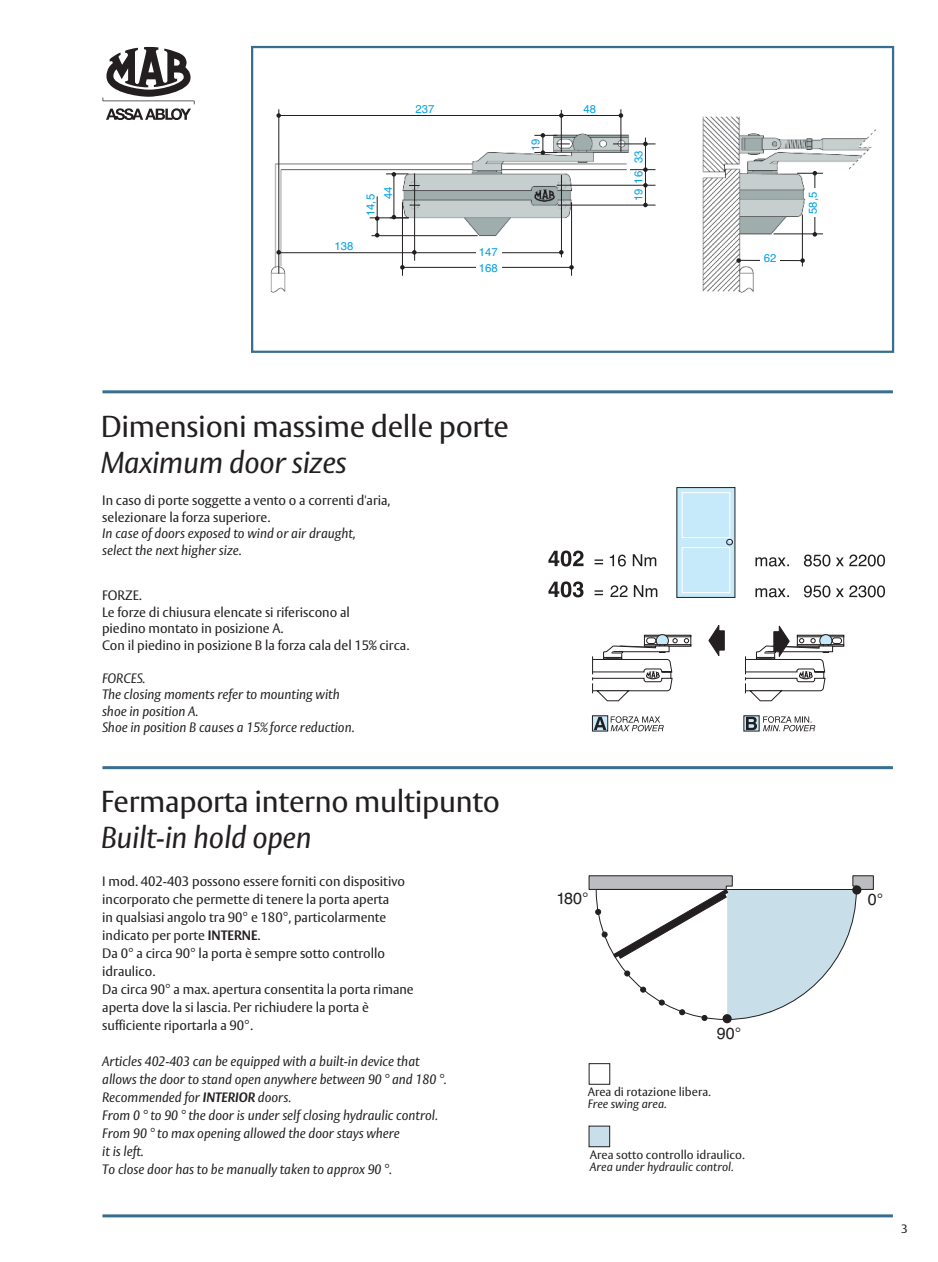
<style>
.page{position:relative;width:938px;height:1262px;background:#fff}
.page>*{position:absolute;margin:0;border:0;box-sizing:border-box;transform-origin:0 0}
.t1{font:30px "Vesta";letter-spacing:-.01em;color:#231f20}
.t2{font:italic 30px "Vesta";letter-spacing:-.01em;color:#231f20}
.t3{font:16.2px "Helvetica";color:#231f20}
.t4{font:13.5px/18px "Vesta";color:#231f20}
.t5{font:italic 13.5px/18px "Vesta";color:#231f20}
.t6{font:12px "Vesta";color:#231f20}
.t7{font:italic 12px "Vesta";color:#231f20}
.t8{font:11.4px "Helvetica";color:#00a1e4}
.s1{font-weight:700}
</style>
<div class="page">
<img style="left:270px;top:103px;width:624px;height:215px">
<hr style="left:612px;top:144px;width:43px;height:1px;background:#231f20">
<hr style="left:620px;top:109px;width:1px;height:43px;background:#231f20">
<hr style="left:560px;top:110px;width:1px;height:42px;background:#231f20">
<hr style="left:402px;top:202px;width:1px;height:74px;background:#231f20">
<hr style="left:571px;top:202px;width:1px;height:74px;background:#231f20">
<hr style="left:801px;top:214px;width:1px;height:52px;background:#231f20">
<hr style="left:738px;top:260px;width:64px;height:1px;background:#231f20">
<div style="left:760px;top:253px;width:19px;height:16px;background:#fff"></div>
<hr style="left:561px;top:175px;width:1px;height:82px;background:#231f20">
<hr style="left:280px;top:252px;width:281px;height:1px;background:#231f20">
<hr style="left:414px;top:173px;width:1px;height:88px;background:#231f20">
<hr style="left:557px;top:205px;width:98px;height:1px;background:#231f20">
<hr style="left:645px;top:138px;width:1px;height:69px;background:#231f20">
<hr style="left:556px;top:185px;width:99px;height:1px;background:#231f20">
<hr style="left:280px;top:115px;width:340px;height:1px;background:#231f20">
<hr style="left:278px;top:109px;width:1px;height:165px;background:#231f20">
<hr style="left:369px;top:217px;width:39px;height:1px;background:#231f20">
<hr style="left:393px;top:174px;width:1px;height:43px;background:#231f20">
<svg style="left:618px;top:113px;width:5px;height:5px"></svg>
<svg style="left:558px;top:113px;width:5px;height:5px"></svg>
<svg style="left:276px;top:113px;width:5px;height:5px"></svg>
<svg style="left:534px;top:133px;width:35px;height:22px"></svg>
<svg style="left:629px;top:167px;width:26px;height:5px"></svg>
<hr style="left:814px;top:174px;width:1px;height:60px;background:#231f20">
<hr style="left:773px;top:234px;width:49px;height:1px;background:#231f20">
<div style="left:807px;top:188px;width:16px;height:29px;background:#fff"></div>
<svg style="left:736px;top:258px;width:4px;height:5px"></svg>
<svg style="left:800px;top:258px;width:4px;height:5px"></svg>
<svg style="left:812px;top:232px;width:4px;height:5px"></svg>
<svg style="left:796px;top:171px;width:26px;height:4px"></svg>
<svg style="left:558px;top:250px;width:5px;height:5px"></svg>
<svg style="left:412px;top:250px;width:4px;height:5px"></svg>
<hr style="left:402px;top:267px;width:169px;height:1px;background:#231f20">
<svg style="left:569px;top:265px;width:4px;height:5px"></svg>
<svg style="left:400px;top:265px;width:4px;height:5px"></svg>
<svg style="left:386px;top:172px;width:22px;height:5px"></svg>
<svg style="left:389px;top:215px;width:19px;height:4px"></svg>
<svg style="left:276px;top:250px;width:5px;height:5px"></svg>
<div style="left:475px;top:263px;width:26px;height:16px;background:#fff"></div>
<div style="left:475px;top:247px;width:26px;height:17px;background:#fff"></div>
<hr style="left:371px;top:235px;width:106px;height:1px;background:#231f20">
<hr style="left:377px;top:196px;width:1px;height:39px;background:#231f20">
<svg style="left:375px;top:216px;width:4px;height:5px"></svg>
<hr style="left:102px;top:1214px;width:790px;height:3px;background:#386e8f">
<svg style="left:102px;top:47px;width:92px;height:73px"></svg>
<div style="left:251px;top:46px;width:642px;height:307px;border:2px solid #386e8f"></div>
<hr style="left:102px;top:390px;width:790px;height:3px;background:#386e8f">
<hr style="left:102px;top:766px;width:790px;height:3px;background:#386e8f">
<svg style="left:708px;top:625px;width:16px;height:31px"></svg>
<div style="left:797px;top:635px;width:46px;height:11px;background:#a1a0a0"></div>
<div style="left:796px;top:635px;width:47px;height:11px;border:1px solid #231f20"></div>
<div style="left:796px;top:635px;width:47px;height:2px;border:1px solid #231f20"></div>
<div style="left:796px;top:644px;width:47px;height:2px;border:1px solid #231f20"></div>
<div style="left:831px;top:638px;width:10px;height:5px;background:#fff;border-radius:3px"></div>
<div style="left:831px;top:637px;width:10px;height:7px;border:1px solid #231f20;border-radius:3px"></div>
<svg style="left:677px;top:637px;width:11px;height:7px"></svg>
<div style="left:643px;top:635px;width:47px;height:11px;border:1px solid #231f20"></div>
<div style="left:643px;top:644px;width:47px;height:2px;border:1px solid #231f20"></div>
<div style="left:643px;top:635px;width:47px;height:2px;border:1px solid #231f20"></div>
<svg style="left:683px;top:638px;width:5px;height:5px"></svg>
<div style="left:592px;top:715px;width:15px;height:16px;border:1px solid #231f20"></div>
<svg style="left:593px;top:716px;width:70px;height:15px"></svg>
<svg style="left:756px;top:717px;width:1px;height:12px"></svg>
<svg style="left:745px;top:717px;width:11px;height:13px"></svg>
<svg style="left:763px;top:716px;width:52px;height:15px"></svg>
<svg style="left:609px;top:554px;width:16px;height:12px"></svg>
<svg style="left:610px;top:585px;width:17px;height:12px"></svg>
<svg style="left:592px;top:634px;width:85px;height:67px"></svg>
<svg style="left:745px;top:625px;width:88px;height:76px"></svg>
<div style="left:676px;top:487px;width:58px;height:110px;background:#c6eafa"></div>
<div style="left:676px;top:487px;width:59px;height:111px;border:1px solid #231f20"></div>
<div style="left:681px;top:492px;width:48px;height:46px;border:1px solid #fff"></div>
<div style="left:681px;top:547px;width:48px;height:46px;border:1px solid #fff"></div>
<svg style="left:726px;top:539px;width:6px;height:6px"></svg>
<svg style="left:755px;top:557px;width:33px;height:9px"></svg>
<svg style="left:803px;top:554px;width:81px;height:12px"></svg>
<svg style="left:755px;top:588px;width:33px;height:9px"></svg>
<svg style="left:804px;top:585px;width:80px;height:12px"></svg>
<svg style="left:548px;top:581px;width:35px;height:16px"></svg>
<svg style="left:548px;top:550px;width:35px;height:16px"></svg>
<svg style="left:594px;top:590px;width:8px;height:5px"></svg>
<svg style="left:594px;top:559px;width:8px;height:5px"></svg>
<svg style="left:632px;top:554px;width:24px;height:12px"></svg>
<svg style="left:633px;top:585px;width:24px;height:12px"></svg>
<div style="left:588px;top:1063px;width:22px;height:21px;border:1px solid #231f20"></div>
<div style="left:588px;top:1126px;width:21px;height:20px;background:#c8dfe9"></div>
<div style="left:722px;top:1014px;width:9px;height:9px;border:1px solid #231f20;border-radius:50%"></div>
<svg style="left:588px;top:875px;width:286px;height:146px"></svg>
<p class="t8" style="left:334px;top:238px;width:20px">138</p>
<p class="t8" style="left:361px;top:216px;width:24px;rotate:-90deg">14,5</p>
<p class="t8" style="left:379px;top:199px;width:14px;rotate:-90deg">44</p>
<p class="t8" style="left:415px;top:100px;width:20px">237</p>
<p class="t8" style="left:583px;top:100px;width:14px">48</p>
<p class="t8" style="left:526px;top:151px;width:14px;rotate:-90deg">19</p>
<p class="t8" style="left:478px;top:243px;width:20px">147</p>
<p class="t8" style="left:478px;top:259px;width:20px">168</p>
<p class="t8" style="left:629px;top:163px;width:14px;rotate:-90deg">33</p>
<p class="t8" style="left:629px;top:201px;width:32px;rotate:-90deg">19 16</p>
<p class="t8" style="left:763px;top:249px;width:14px">62</p>
<p class="t8" style="left:803px;top:214px;width:24px;rotate:-90deg">58,5</p>
<h1 class="t1" style="left:101px;top:415px;width:409px">Dimensioni massime delle porte</h1>
<h1 class="t2" style="left:101px;top:451px;width:247px">Maximum door sizes</h1>
<p class="t4" style="left:102px;top:494px;width:289px;line-height:16.5px">In caso di porte soggette a vento o a correnti d'aria, selezionare la forza superiore.</p>
<p class="t5" style="left:102px;top:527px;width:255px;line-height:16.5px">In case of doors exposed to wind or air draught, select the next higher size.</p>
<p class="t4" style="left:102px;top:589px;width:308px;line-height:16.5px">FORZE.<br>Le forze di chiusura elencate si riferiscono al<br>piedino montato in posizione A.<br>Con il piedino in posizione B la forza cala del 15% circa.</p>
<p class="t5" style="left:102px;top:671px;width:254px;line-height:16.5px">FORCES.<br>The closing moments refer to mounting with shoe in position A.<br>Shoe in position B causes a 15% force reduction.</p>
<h1 class="t1" style="left:101px;top:791px;width:400px">Fermaporta interno multipunto</h1>
<h1 class="t2" style="left:101px;top:827px;width:212px">Built-in hold open</h1>
<p class="t4" style="left:102px;top:873px;width:313px">I mod. 402-403 possono essere forniti con dispositivo incorporato che permette di tenere la porta aperta<br>in qualsiasi angolo tra 90° e 180°, particolarmente indicato per porte <span class="s1">INTERNE</span>.<br>Da 0° a circa 90° la porta è sempre sotto controllo idraulico.<br>Da circa 90° a max. apertura consentita la porta rimane aperta dove la si lascia. Per richiudere la porta è sufficiente riportarla a 90°.</p>
<p class="t5" style="left:102px;top:1053px;width:346px">Articles 402-403 can be equipped with a built-in device that allows the door to stand open anywhere between 90 ° and 180 °.<br>Recommended for <span class="s1">INTERIOR</span> doors.<br>From 0 ° to 90 ° the door is under self closing hydraulic control.<br>From 90 ° to max opening allowed the door stays where<br>it is left.<br>To close door has to be manually taken to approx 90 °.</p>
<p class="t3" style="left:556px;top:886px;width:27px">180</p>
<p class="t3" style="left:716px;top:1021px;width:20px">90</p>
<p class="t6" style="left:587px;top:1087px;width:124px">Area di rotazione libera.</p>
<p class="t7" style="left:587px;top:1099px;width:81px">Free swing area.</p>
<p class="t6" style="left:589px;top:1150px;width:156px">Area sotto controllo idraulico.</p>
<p class="t7" style="left:589px;top:1162px;width:145px">Area under hydraulic control.</p>
<p class="t3" style="left:867px;top:887px;width:11px">0</p>
<p class="t6" style="left:900px;top:1224px;width:8px">3</p>
</div>
